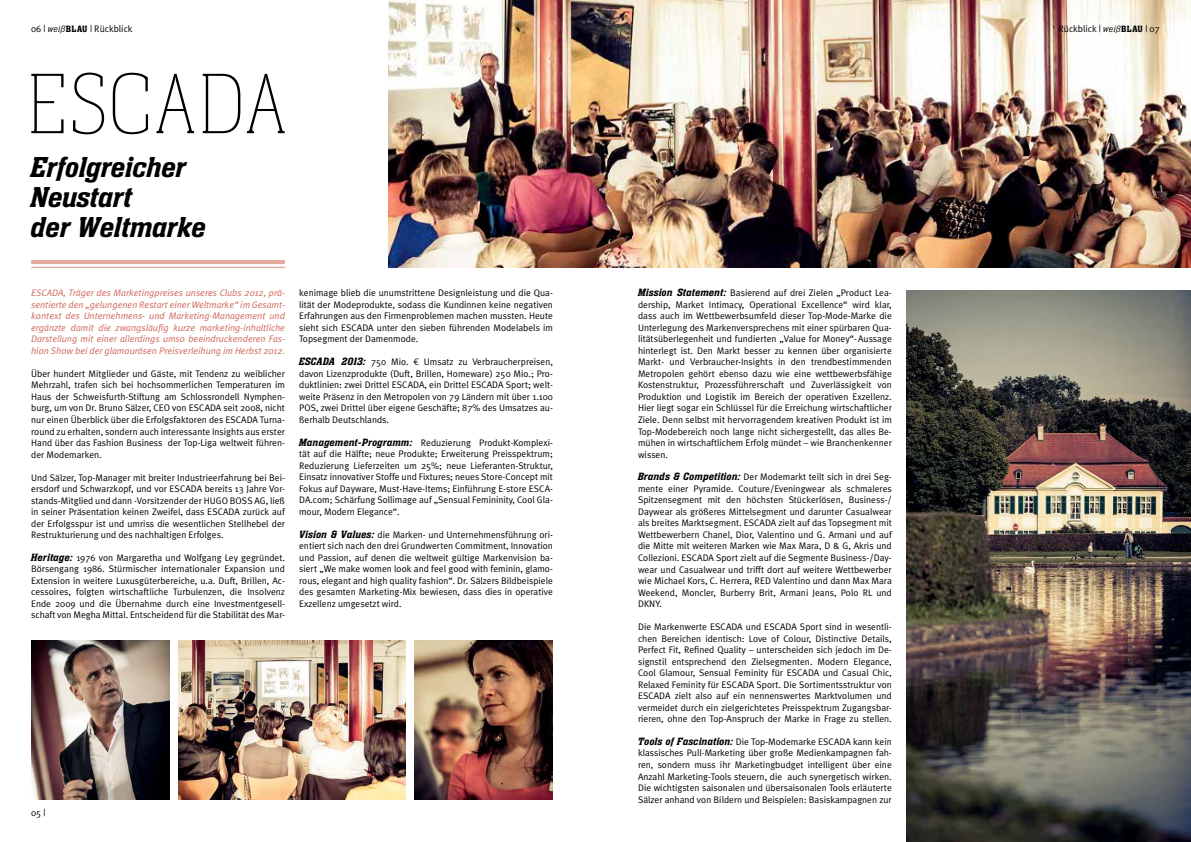
<style>
.page{position:relative;width:1191px;height:842px;background:#fff}
.page>*{position:absolute;margin:0;border:0;box-sizing:border-box;transform-origin:0 0}
.t1{font:200 89px "Neue Aachen Std";color:#000}
.t2{font:italic 500 30px/30px "Neue Aachen Std";color:#000}
.t3{font:9.5px/11.5px "Meta Plus Normal";color:#000;text-align:justify}
.t4{font:italic 9.5px/11.5px "Meta Plus Normal";color:#d0665a;text-align:justify}
.s1{font-family:"Neue Aachen Std";font-weight:300;font-style:italic}
.s2{font-family:"Neue Aachen Std";font-weight:500}
.s3{color:#41ad49}
.s4{font-family:"Neue Aachen Std";font-weight:500;font-style:italic;font-size:11px}
.s5{font-family:"Euro Mono"}
</style>
<div class="page">
<hr style="left:31px;top:260px;width:254px;height:4px;background:#e3aa9c">
<hr style="left:31px;top:267px;width:254px;height:1px;background:#e3aa9c">
<img style="left:388px;top:0;width:803px;height:267px">
<img style="left:31px;top:640px;width:139px;height:159px">
<img style="left:414px;top:640px;width:139px;height:159px">
<img style="left:906px;top:290px;width:285px;height:552px">
<img style="left:178px;top:641px;width:228px;height:158px">
<p class="t3" style="left:31px;top:23px;width:103px">06 | <span class="s1">weiß</span><span class="s2">BLAU</span> | Rückblick</p>
<h1 class="t1" style="left:26px;top:56px;width:263px">ESCADA</h1>
<h2 class="t2" style="left:31px;top:153px;width:176px">Erfolgreicher<br>Neustart<br>der Weltmarke</h2>
<p class="t4" style="left:31px;top:287px;width:255px">ESCADA, Träger des Marketingpreises unseres Clubs 2012, prä&shy;sentierte den „gelungenen Restart einer Weltmarke“ im Gesamt&shy;kontext des Unternehmens- und Marketing-Management und ergänzte damit die zwangsläufig kurze marketing-inhaltliche Darstellung mit einer allerdings umso beeindruckenderen Fas&shy;hion Show bei der glamourösen Preisverleihung im Herbst 2012<span class="s3">.</span></p>
<p class="t3" style="left:31px;top:368px;width:255px">Über hundert Mitglieder und Gäste, mit Tendenz zu weiblicher Mehrzahl, trafen sich bei hochsommerlichen Temperaturen im Haus der Schweisfurth-Stiftung am Schlossrondell Nymphen&shy;burg, um von Dr. Bruno Sälzer, CEO von ESCADA seit 2008, nicht nur einen Überblick über die Erfolgsfaktoren des ESCADA Turna&shy;round zu erhalten, sondern auch interessante Insights aus erster Hand über das Fashion Business der Top-Liga weltweit führen&shy;der Modemarken.</p>
<p class="t3" style="left:31px;top:471px;width:255px">Und Sälzer, Top-Manager mit breiter Industrieerfahrung bei Bei&shy;ersdorf und Schwarzkopf, und vor ESCADA bereits 13 Jahre Vor&shy;stands-Mitglied und dann -Vorsitzender der HUGO BOSS AG, ließ in seiner Präsentation keinen Zweifel, dass ESCADA zurück auf der Erfolgsspur ist und umriss die wesentlichen Stellhebel der Restrukturierung und des nachhaltigen Erfolges.</p>
<p class="t3" style="left:31px;top:552px;width:255px"><span class="s4">Heritage:</span> 1976 von Margaretha und Wolfgang Ley gegründet.<br>Börsengang 1986. Stürmischer internationaler Expansion und Extension in weitere Luxusgüterbereiche, u.a. Duft, Brillen, Ac&shy;cessoires, folgten wirtschaftliche Turbulenzen, die Insolvenz Ende 2009 und die Übernahme durch eine Investmentgesell&shy;schaft von Megha Mittal. Entscheidend für die Stabilität des Mar-</p>
<p class="t3" style="left:299px;top:287px;width:255px">kenimage blieb die unumstrittene Designleistung und die Qua&shy;lität der Modeprodukte, sodass die Kundinnen keine negativen Erfahrungen aus den Firmenproblemen machen mussten. Heute sieht sich ESCADA unter den sieben führenden Modelabels im Topsegment der Damenmode.</p>
<p class="t3" style="left:299px;top:356px;width:255px"><span class="s4">ESCADA 2013:</span> 750 Mio. <span class="s5">e</span> Umsatz zu Verbraucherpreisen, davon Lizenzprodukte (Duft, Brillen, Homeware) 250 Mio.; Pro&shy;duktlinien: zwei Drittel ESCADA, ein Drittel ESCADA Sport; welt&shy;weite Präsenz in den Metropolen von 79 Ländern mit über 1.100<br>POS, zwei Drittel über eigene Geschäfte; 87% des Umsatzes au&shy;ßerhalb Deutschlands.</p>
<p class="t3" style="left:299px;top:437px;width:255px"><span class="s4">Management-Programm:</span> Reduzierung Produkt-Komplexi&shy;tät auf die Hälfte; neue Produkte; Erweiterung Preisspektrum; Reduzierung Lieferzeiten um 25%; neue Lieferanten-Struktur, Einsatz innovativer Stoffe und Fixtures; neues Store-Concept mit Fokus auf Dayware, Must-Have-Items; Einführung E-store ESCA-DA.com; Schärfung Sollimage auf „Sensual Femininity, Cool Gla&shy;mour, Modern Elegance“.</p>
<p class="t3" style="left:299px;top:529px;width:255px"><span class="s4">Vision &amp; Values:</span> die Marken- und Unternehmensführung ori&shy;entiert sich nach den drei Grundwerten Commitment, Innovation und Passion, auf denen die weltweit gültige Markenvision ba&shy;siert „We make women look and feel good with feminin, glamo&shy;rous, elegant and high quality fashion“. Dr. Sälzers Bildbeispiele des gesamten Marketing-Mix bewiesen, dass dies in operative Exzellenz umgesetzt wird.</p>
<p class="t3" style="left:31px;top:807px;width:16px">05 |</p>
<p class="t3" style="left:638px;top:287px;width:255px"><span class="s4">Mission Statement:</span> Basierend auf drei Zielen „Product Lea&shy;dership, Market Intimacy, Operational Excellence“ wird klar, dass auch im Wettbewerbsumfeld dieser Top-Mode-Marke die Unterlegung des Markenversprechens mit einer spürbaren Qua&shy;litätsüberlegenheit und fundierten „Value for Money“-Aussage hinterlegt ist. Den Markt besser zu kennen über organisierte Markt- und Verbraucher-Insights in den trendbestimmenden Metropolen gehört ebenso dazu wie eine wettbewerbsfähige Kostenstruktur, Prozessführerschaft und Zuverlässigkeit von Produktion und Logistik im Bereich der operativen Exzellenz.<br>Hier liegt sogar ein Schlüssel für die Erreichung wirtschaftlicher Ziele. Denn selbst mit hervorragendem kreativen Produkt ist im Top-Modebereich noch lange nicht sichergestellt, das alles Be&shy;mühen in wirtschaftlichem Erfolg mündet – wie Branchenkenner wissen.</p>
<p class="t3" style="left:638px;top:471px;width:255px"><span class="s4">Brands &amp; Competition:</span> Der Modemarkt teilt sich in drei Seg&shy;mente einer Pyramide. Couture/Eveningwear als schmaleres Spitzensegment mit den höchsten Stückerlösen, Business-/ Daywear als größeres Mittelsegment und darunter Casualwear als breites Marktsegment. ESCADA zielt auf das Topsegment mit Wettbewerbern Chanel, Dior, Valentino und G. Armani und auf die Mitte mit weiteren Marken wie Max Mara, D &amp; G, Akris und Collezioni. ESCADA Sport zielt auf die Segmente Business-/Day&shy;wear und Casualwear und trifft dort auf weitere Wettbewerber wie Michael Kors, C. Herrera, RED Valentino und dann Max Mara Weekend, Moncler, Burberry Brit, Armani Jeans, Polo RL und DKNY.</p>
<p class="t3" style="left:638px;top:621px;width:255px">Die Markenwerte ESCADA und ESCADA Sport sind in wesentli&shy;chen Bereichen identisch: Love of Colour, Distinctive Details, Perfect Fit, Refined Quality – unterscheiden sich jedoch im De&shy;signstil entsprechend den Zielsegmenten. Modern Elegance, Cool Glamour, Sensual Feminity für ESCADA und Casual Chic, Relaxed Feminity für ESCADA Sport. Die Sortimentsstruktur von ESCADA zielt also auf ein nennenswertes Marktvolumen und vermeidet durch ein zielgerichtetes Preisspektrum Zugangsbar&shy;rieren, ohne den Top-Anspruch der Marke in Frage zu stellen.</p>
<p class="t3" style="left:638px;top:736px;width:255px"><span class="s4">Tools of Fascination:</span> Die Top-Modemarke ESCADA kann kein klassisches Pull-Marketing über große Medienkampagnen fah&shy;ren, sondern muss ihr Marketingbudget intelligent über eine Anzahl Marketing-Tools steuern, die auch synergetisch wirken.<br>Die wichtigsten saisonalen und übersaisonalen Tools erläuterte Sälzer anhand von Bildern und Beispielen: Basiskampagnen zur</p>
<p class="t3" style="left:1058px;top:23px;width:103px">Rückblick | <span class="s1">weiß</span><span class="s2">BLAU</span> | 07</p>
</div>
